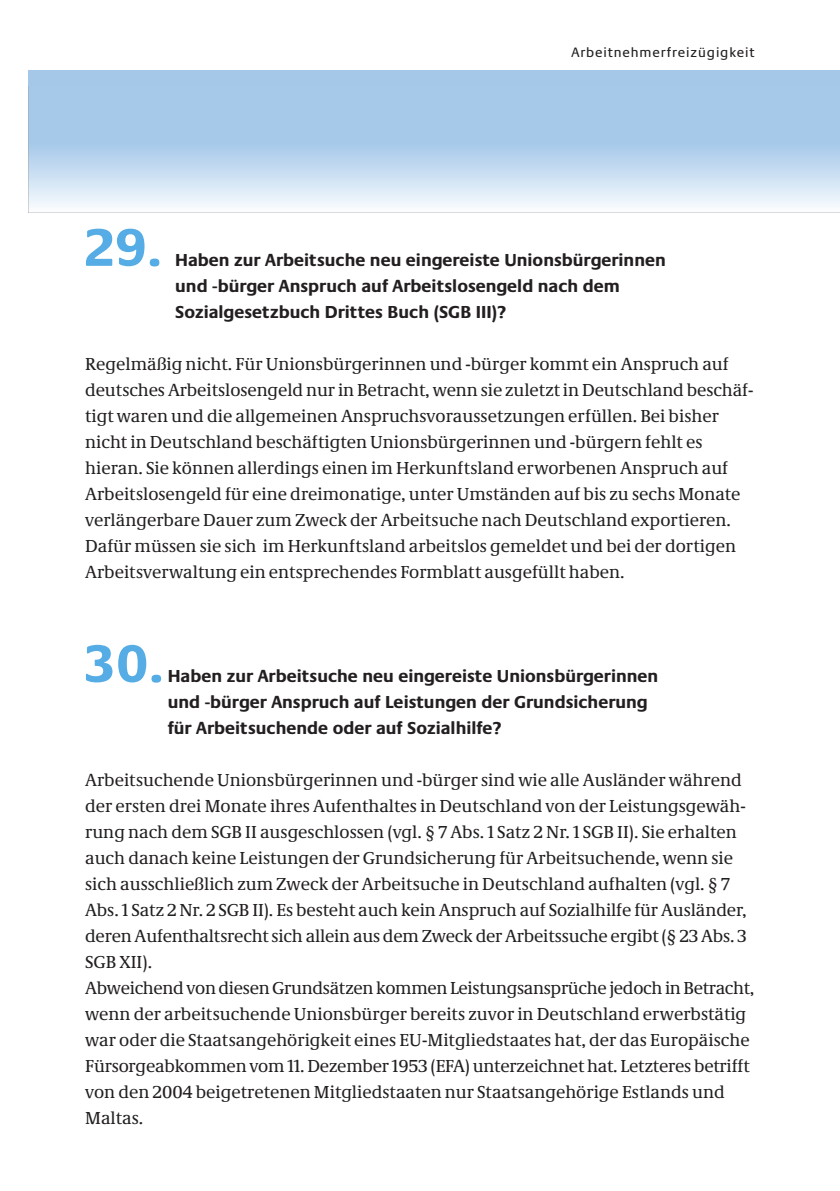
<style>
.page{position:relative;width:840px;height:1191px;background:#fff}
.page>*{position:absolute;margin:0;border:0;box-sizing:border-box;transform-origin:0 0}
.t1{font:700 55px "Neue Praxis";color:#56ace5}
.t2{font:18px/26px "Neue Demos";color:#231f20}
.t3{font:700 18px/26px "Neue Praxis";color:#231f20}
.t4{font:14px "Neue Praxis";letter-spacing:.06em;color:#231f20}
</style>
<div class="page">
<svg style="left:28px;top:85px;width:811px;height:128px;background:#bcd6ef"></svg>
<p class="t4" style="left:571px;top:47px;width:185px">Arbeitnehmerfreizügigkeit</p>
<h1 class="t1" style="left:85px;top:227px;width:78px">29.</h1>
<p class="t3" style="left:175px;top:248px;width:492px">Haben zur Arbeitsuche neu eingereiste Unionsbürgerinnen und -bürger Anspruch auf Arbeitslosengeld nach dem<br>Sozialgesetzbuch Drittes Buch (SGB III)?</p>
<p class="t2" style="left:85px;top:352px;width:669px">Regelmäßig nicht. Für Unionsbürgerinnen und -bürger kommt ein Anspruch auf deutsches Arbeitslosengeld nur in Betracht, wenn sie zuletzt in Deutschland beschäf&shy;tigt waren und die allgemeinen Anspruchsvoraussetzungen erfüllen. Bei bisher nicht in Deutschland beschäftigten Unionsbürgerinnen und -bürgern fehlt es hieran. Sie können allerdings einen im Herkunftsland erworbenen Anspruch auf Arbeitslosengeld für eine dreimonatige, unter Umständen auf bis zu sechs Monate verlängerbare Dauer zum Zweck der Arbeitsuche nach Deutschland exportieren.<br>Dafür müssen sie sich im Herkunftsland arbeitslos gemeldet und bei der dortigen Arbeitsverwaltung ein entsprechendes Formblatt ausgefüllt haben.</p>
<h1 class="t1" style="left:85px;top:643px;width:80px">30.</h1>
<p class="t3" style="left:168px;top:664px;width:492px">Haben zur Arbeitsuche neu eingereiste Unionsbürgerinnen und -bürger Anspruch auf Leistungen der Grundsicherung für Arbeitsuchende oder auf Sozialhilfe?</p>
<p class="t2" style="left:85px;top:768px;width:670px">Arbeitsuchende Unionsbürgerinnen und -bürger sind wie alle Ausländer während der ersten drei Monate ihres Aufenthaltes in Deutschland von der Leistungsgewäh&shy;rung nach dem SGB II ausgeschlossen (vgl. § 7 Abs. 1 Satz 2 Nr. 1 SGB II). Sie erhalten auch danach keine Leistungen der Grundsicherung für Arbeitsuchende, wenn sie sich ausschließlich zum Zweck der Arbeitsuche in Deutschland aufhalten (vgl. § 7<br>Abs. 1 Satz 2 Nr. 2 SGB II). Es besteht auch kein Anspruch auf Sozialhilfe für Ausländer, deren Aufenthaltsrecht sich allein aus dem Zweck der Arbeitssuche ergibt (§ 23 Abs. 3<br>SGB XII).<br>Abweichend von diesen Grundsätzen kommen Leistungsansprüche jedoch in Betracht, wenn der arbeitsuchende Unionsbürger bereits zuvor in Deutschland erwerbstätig war oder die Staatsangehörigkeit eines EU-Mitgliedstaates hat, der das Europäische Fürsorgeabkommen vom 11. Dezember 1953 (EFA) unterzeichnet hat. Letzteres betrifft von den 2004 beigetretenen Mitgliedstaaten nur Staatsangehörige Estlands und Maltas.</p>
</div>
